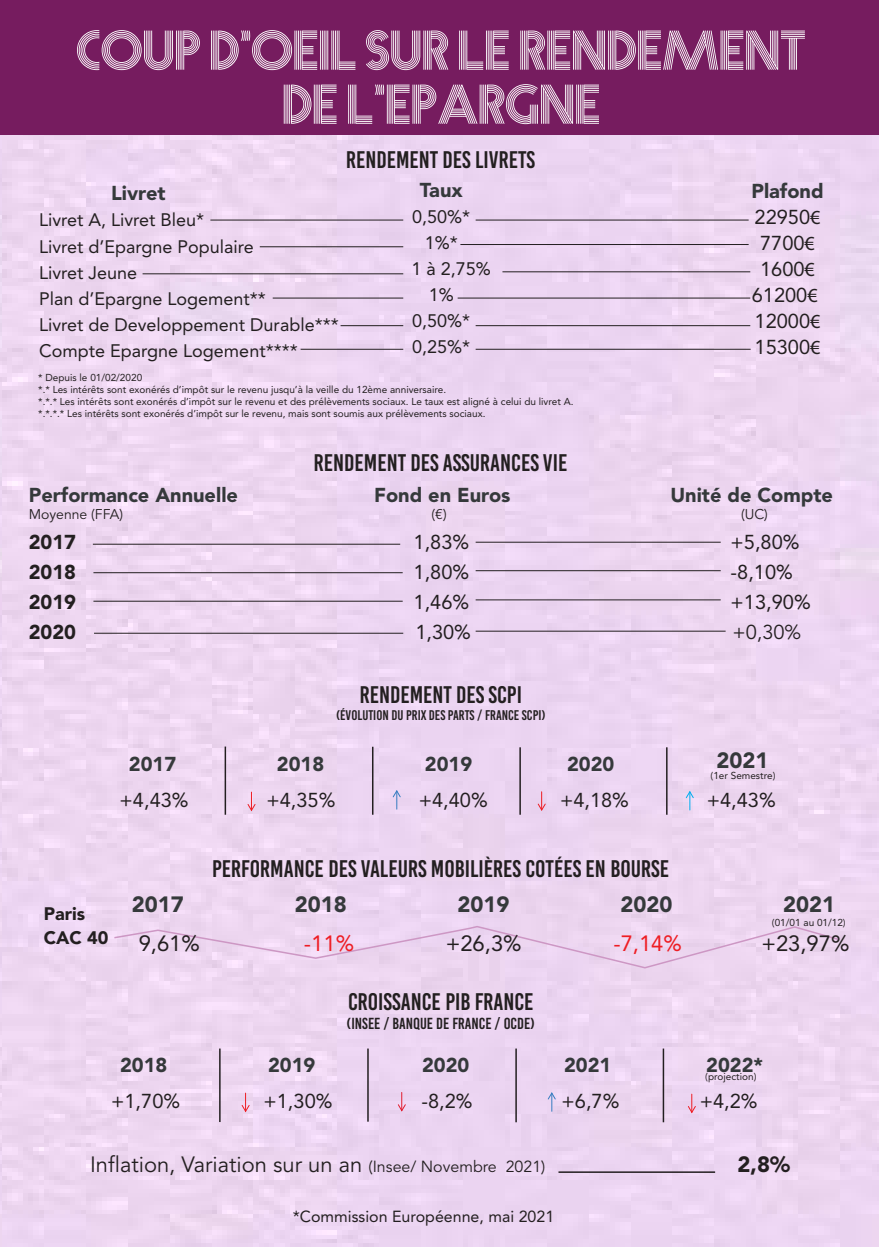
<style>
.page{position:relative;width:879px;height:1248px;background:#fff}
.page>*{position:absolute;margin:0;border:0;box-sizing:border-box;transform-origin:0 0}
.t1{font:50px/54px "Prisma";color:#fff;text-align:center}
.t2{font:24px "Bebas Kai";color:#231f20}
.t3{font:22px "Avenir";color:#231f20}
.t4{font:900 22px "Avenir";color:#35393b}
.t5{font:22px "Avenir";color:#231f20}
.t6{font:22px "Avenir";color:#ee1d23}
.t7{font:900 22px "Avenir";color:#231f20}
.t8{font:20px/26px "Avenir";color:#231f20;text-align:center}
.t9{font:900 20px "Avenir";color:#35393b}
.t10{font:900 20px "Avenir";color:#231f20}
.t11{font:20px "Avenir";color:#231f20}
.t12{font:18px/26px "Avenir";color:#231f20}
.t13{font:900 18px/24px "Avenir";color:#231f20}
.t14{font:16px "Avenir";color:#231f20}
.t15{font:16px "Bebas Kai";color:#231f20}
.t16{font:14px "Bebas Kai";color:#231f20}
.t17{font:14px "Avenir";color:#231f20}
.t18{font:10px/12px "Avenir";color:#231f20}
.s1{font-weight:900;color:#35393b}
.s2{font-family:"Myriad Pro"}
.s3{font-size:16px}
</style>
<div class="page">
<div style="left:0;top:134px;width:879px;height:1111px;background:#ecd6f1"></div>
<svg style="left:113px;top:924px;width:727px;height:45px;background:#ecd3ef"></svg>
<hr style="left:93px;top:543px;width:307px;height:1px;background:#231f20">
<hr style="left:476px;top:541px;width:245px;height:1px;background:#231f20">
<hr style="left:476px;top:570px;width:245px;height:1px;background:#231f20">
<hr style="left:476px;top:599px;width:245px;height:1px;background:#231f20">
<hr style="left:476px;top:630px;width:249px;height:1px;background:#231f20">
<hr style="left:93px;top:572px;width:310px;height:1px;background:#231f20">
<hr style="left:93px;top:600px;width:310px;height:1px;background:#231f20">
<hr style="left:94px;top:632px;width:309px;height:1px;background:#231f20">
<hr style="left:219px;top:1048px;width:2px;height:73px;background:#231f20">
<hr style="left:367px;top:1048px;width:2px;height:73px;background:#231f20">
<hr style="left:515px;top:1048px;width:2px;height:74px;background:#231f20">
<hr style="left:662px;top:1048px;width:2px;height:74px;background:#231f20">
<hr style="left:558px;top:1171px;width:157px;height:1px;background:#231f20">
<hr style="left:210px;top:219px;width:193px;height:1px;background:#231f20">
<hr style="left:476px;top:219px;width:272px;height:1px;background:#231f20">
<hr style="left:458px;top:297px;width:292px;height:1px;background:#231f20">
<hr style="left:260px;top:246px;width:143px;height:1px;background:#231f20">
<hr style="left:502px;top:271px;width:248px;height:1px;background:#231f20">
<hr style="left:143px;top:273px;width:260px;height:1px;background:#231f20">
<hr style="left:273px;top:297px;width:130px;height:1px;background:#231f20">
<hr style="left:476px;top:325px;width:274px;height:1px;background:#231f20">
<hr style="left:340px;top:325px;width:63px;height:1px;background:#231f20">
<hr style="left:476px;top:349px;width:274px;height:1px;background:#231f20">
<hr style="left:301px;top:349px;width:102px;height:1px;background:#231f20">
<svg style="left:397px;top:1092px;width:10px;height:20px"></svg>
<div style="left:0;top:0;width:879px;height:134px;background:#761c5f"></div>
<hr style="left:225px;top:746px;width:1px;height:68px;background:#231f20">
<hr style="left:372px;top:746px;width:1px;height:68px;background:#231f20">
<hr style="left:519px;top:747px;width:2px;height:67px;background:#231f20">
<hr style="left:666px;top:747px;width:1px;height:67px;background:#231f20">
<svg style="left:392px;top:788px;width:9px;height:21px"></svg>
<svg style="left:687px;top:1093px;width:10px;height:21px"></svg>
<svg style="left:247px;top:792px;width:9px;height:20px"></svg>
<svg style="left:537px;top:791px;width:9px;height:20px"></svg>
<svg style="left:685px;top:789px;width:9px;height:21px"></svg>
<svg style="left:547px;top:1090px;width:9px;height:21px"></svg>
<svg style="left:241px;top:1092px;width:9px;height:21px"></svg>
<hr style="left:460px;top:244px;width:288px;height:1px;background:#231f20">
<h1 class="t1" style="left:75px;top:21px;width:731px">COUP D’OEIL SUR LE RENDEMENT<br>DE L’EPARGNE</h1>
<h3 class="t9" style="left:111px;top:179px;width:56px">Livret</h3>
<h3 class="t12" style="left:39px;top:207px;width:301px">Livret A, Livret Bleu*<br>Livret d’Epargne Populaire<br>Livret Jeune<br>Plan d’Epargne Logement**<br>Livret de Developpement Durable***<br>Compte Epargne Logement****</h3>
<h2 class="t2" style="left:346px;top:147px;width:190px">RENDEMENT DES LIVRETS</h2>
<h3 class="t9" style="left:420px;top:175px;width:44px">Taux</h3>
<h3 class="t12" style="left:412px;top:204px;width:60px">0,50%*</h3>
<h3 class="t12" style="left:425px;top:230px;width:34px">1%*</h3>
<h3 class="t12" style="left:411px;top:256px;width:81px">1 à 2,75%</h3>
<h3 class="t12" style="left:429px;top:282px;width:27px">1%</h3>
<h3 class="t12" style="left:412px;top:308px;width:60px">0,50%*</h3>
<h3 class="t12" style="left:412px;top:334px;width:60px">0,25%*</h3>
<p class="t18" style="left:38px;top:371px;width:537px">* Depuis le 01/02/2020<br>*.* Les intérêts sont exonérés d’impôt sur le revenu jusqu’à la veille du 12ème anniversaire.<br>*.*.* Les intérêts sont exonérés d’impôt sur le revenu et des prélèvements sociaux. Le taux est aligné à celui du livret A. *.*.*.* Les intérêts sont exonérés d’impôt sur le revenu, mais sont soumis aux prélèvements sociaux.</p>
<h2 class="t2" style="left:314px;top:450px;width:255px">RENDEMENT DES ASSURANCES VIE</h2>
<h3 class="t8" style="left:751px;top:178px;width:74px"><span class="s1">Plafond<br></span>22950<span class="s2">€<br></span>7700<span class="s2">€<br></span>1600<span class="s2">€<br></span>61200<span class="s2">€<br></span>12000<span class="s2">€<br></span>15300<span class="s2">€</span></h3>
<h3 class="t9" style="left:29px;top:480px;width:211px">Performance Annuelle</h3>
<h3 class="t9" style="left:374px;top:480px;width:138px">Fond en Euros</h3>
<h3 class="t9" style="left:670px;top:480px;width:164px">Unité de Compte</h3>
<h3 class="t17" style="left:29px;top:504px;width:96px">Moyenne (FFA)</h3>
<h3 class="t17" style="left:432px;top:504px;width:17px">(€)</h3>
<h3 class="t17" style="left:741px;top:504px;width:28px">(UC)</h3>
<h3 class="t10" style="left:29px;top:527px;width:49px">2017</h3>
<h3 class="t8" style="left:414px;top:529px;width:57px">1,83%</h3>
<h3 class="t8" style="left:730px;top:529px;width:70px">+5,80%</h3>
<h3 class="t10" style="left:29px;top:557px;width:49px">2018</h3>
<h3 class="t8" style="left:414px;top:559px;width:57px">1,80%</h3>
<h3 class="t8" style="left:730px;top:559px;width:64px">-8,10%</h3>
<h3 class="t10" style="left:29px;top:587px;width:49px">2019</h3>
<h3 class="t8" style="left:414px;top:589px;width:57px">1,46%</h3>
<h3 class="t8" style="left:730px;top:589px;width:82px">+13,90%</h3>
<h3 class="t10" style="left:29px;top:617px;width:49px">2020</h3>
<h3 class="t8" style="left:415px;top:619px;width:57px">1,30%</h3>
<h3 class="t11" style="left:732px;top:617px;width:70px">+0,30%</h3>
<h2 class="t2" style="left:360px;top:682px;width:164px">RENDEMENT DES SCPI</h2>
<h3 class="t16" style="left:336px;top:707px;width:211px">(ÉVOLUTION DU PRIX DES PARTS / FRANCE SCPI)</h3>
<h3 class="t4" style="left:716px;top:743px;width:54px">2021</h3>
<h3 class="t9" style="left:129px;top:749px;width:49px">2017</h3>
<h3 class="t9" style="left:277px;top:749px;width:49px">2018</h3>
<h3 class="t9" style="left:425px;top:749px;width:49px">2019</h3>
<h3 class="t9" style="left:567px;top:749px;width:49px">2020</h3>
<h3 class="t8" style="left:120px;top:786px;width:70px">+4,43%</h3>
<h3 class="t8" style="left:266px;top:786px;width:70px">+4,35%</h3>
<h3 class="t8" style="left:419px;top:786px;width:70px">+4,40%</h3>
<h3 class="t8" style="left:560px;top:786px;width:70px">+4,18%</h3>
<h3 class="t8" style="left:707px;top:786px;width:70px">+4,43%</h3>
<p class="t18" style="left:710px;top:769px;width:66px">(1er Semestre)</p>
<h2 class="t2" style="left:212px;top:855px;width:458px">PERFORMANCE DES VALEURS MOBILIÈRES COTÉES EN BOURSE</h2>
<h3 class="t4" style="left:132px;top:888px;width:54px">2017</h3>
<h3 class="t4" style="left:295px;top:888px;width:54px">2018</h3>
<h3 class="t4" style="left:457px;top:888px;width:54px">2019</h3>
<h3 class="t4" style="left:620px;top:888px;width:54px">2020</h3>
<h3 class="t4" style="left:783px;top:888px;width:54px">2021</h3>
<h3 class="t5" style="left:139px;top:930px;width:63px">9,61%</h3>
<h3 class="t6" style="left:304px;top:930px;width:52px">-11%</h3>
<h3 class="t5" style="left:446px;top:930px;width:77px">+26,3%</h3>
<h3 class="t6" style="left:613px;top:930px;width:70px">-7,14%</h3>
<h3 class="t5" style="left:761px;top:930px;width:90px">+23,97%</h3>
<h3 class="t13" style="left:44px;top:902px;width:66px">Paris<br>CAC 40</h3>
<p class="t18" style="left:772px;top:916px;width:75px">(01/01 au 01/12)</p>
<h2 class="t2" style="left:348px;top:988px;width:187px">CROISSANCE PIB FRANCE</h2>
<h3 class="t15" style="left:347px;top:1015px;width:190px">(INSEE / BANQUE DE FRANCE / OCDE)</h3>
<h3 class="t9" style="left:120px;top:1050px;width:49px">2018</h3>
<h3 class="t9" style="left:268px;top:1050px;width:49px">2019</h3>
<h3 class="t9" style="left:422px;top:1050px;width:49px">2020</h3>
<h3 class="t9" style="left:564px;top:1050px;width:49px">2021</h3>
<h3 class="t9" style="left:706px;top:1050px;width:58px">2022*</h3>
<h3 class="t8" style="left:111px;top:1088px;width:70px">+1,70%</h3>
<h3 class="t8" style="left:263px;top:1088px;width:70px">+1,30%</h3>
<h3 class="t8" style="left:421px;top:1088px;width:53px">-8,2%</h3>
<h3 class="t8" style="left:561px;top:1088px;width:59px">+6,7%</h3>
<h3 class="t8" style="left:700px;top:1088px;width:59px">+4,2%</h3>
<p class="t18" style="left:705px;top:1070px;width:53px">(projection)</p>
<h3 class="t3" style="left:90px;top:1148px;width:457px">Inflation, Variation sur un an <span class="s3">(Insee/ Novembre 2021)</span></h3>
<h3 class="t14" style="left:293px;top:1206px;width:263px">*Commission Européenne, mai 2021</h3>
<h3 class="t7" style="left:737px;top:1148px;width:54px">2,8%</h3>
</div>
